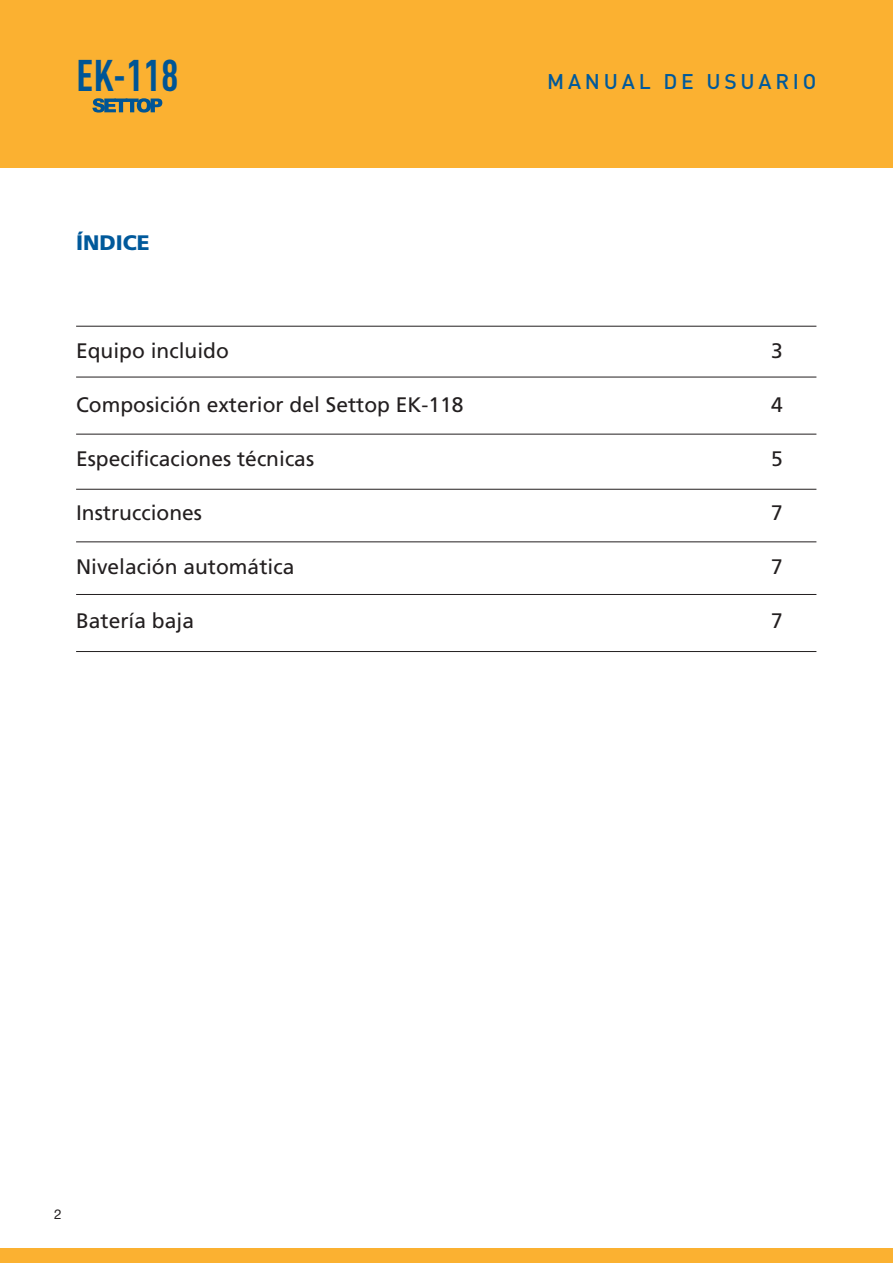
<style>
.page{position:relative;width:893px;height:1263px;background:#fff}
.page>*{position:absolute;margin:0;border:0;box-sizing:border-box;transform-origin:0 0}
.t1{font:700 43.65px "DIN Cond";color:#005595}
.t2{font:21px "Frutiger LT Std";color:#231f20}
.t3{font:500 21px "DIN Pro";letter-spacing:.18em;color:#00599b}
.t4{font:900 21px "Frutiger LT Std";color:#00599b}
.t5{font:13.5px "Helvetica Neue LT Std";color:#231f20}
</style>
<div class="page">
<div style="left:0;top:1248px;width:893px;height:15px;background:#fbb131"></div>
<div style="left:0;top:0;width:893px;height:168px;background:#fbb131"></div>
<svg style="left:92px;top:98px;width:70px;height:15px"></svg>
<hr style="left:76px;top:377px;width:740px;height:1px;background:#231f20">
<hr style="left:76px;top:434px;width:740px;height:1px;background:#231f20">
<hr style="left:76px;top:489px;width:740px;height:1px;background:#231f20">
<hr style="left:76px;top:541px;width:740px;height:1px;background:#231f20">
<hr style="left:76px;top:594px;width:740px;height:1px;background:#231f20">
<hr style="left:76px;top:651px;width:740px;height:1px;background:#231f20">
<hr style="left:76px;top:326px;width:740px;height:1px;background:#231f20">
<h1 class="t1" style="left:76px;top:49px;width:104px">EK-118</h1>
<p class="t4" style="left:76px;top:230px;width:75px">ÍNDICE</p>
<h1 class="t1" style="left:66px;top:223px;width:125px">EK-118R</h1>
<p class="t3" style="left:547px;top:67px;width:271px">MANUAL DE USUARIO</p>
<p class="t2" style="left:76px;top:338px;width:154px">Equipo incluido</p>
<p class="t2" style="left:771px;top:338px;width:13px">3</p>
<p class="t2" style="left:76px;top:392px;width:389px">Composición exterior del Settop EK-118</p>
<p class="t2" style="left:771px;top:392px;width:13px">4</p>
<p class="t2" style="left:76px;top:446px;width:240px">Especificaciones técnicas</p>
<p class="t2" style="left:771px;top:446px;width:13px">5</p>
<p class="t2" style="left:76px;top:500px;width:127px">Instrucciones</p>
<p class="t2" style="left:771px;top:500px;width:13px">7</p>
<p class="t2" style="left:76px;top:554px;width:220px">Nivelación automática</p>
<p class="t2" style="left:771px;top:554px;width:13px">7</p>
<p class="t2" style="left:76px;top:608px;width:119px">Batería baja</p>
<p class="t2" style="left:771px;top:608px;width:13px">7</p>
<p class="t5" style="left:54px;top:1206px;width:9px">2</p>
</div>
